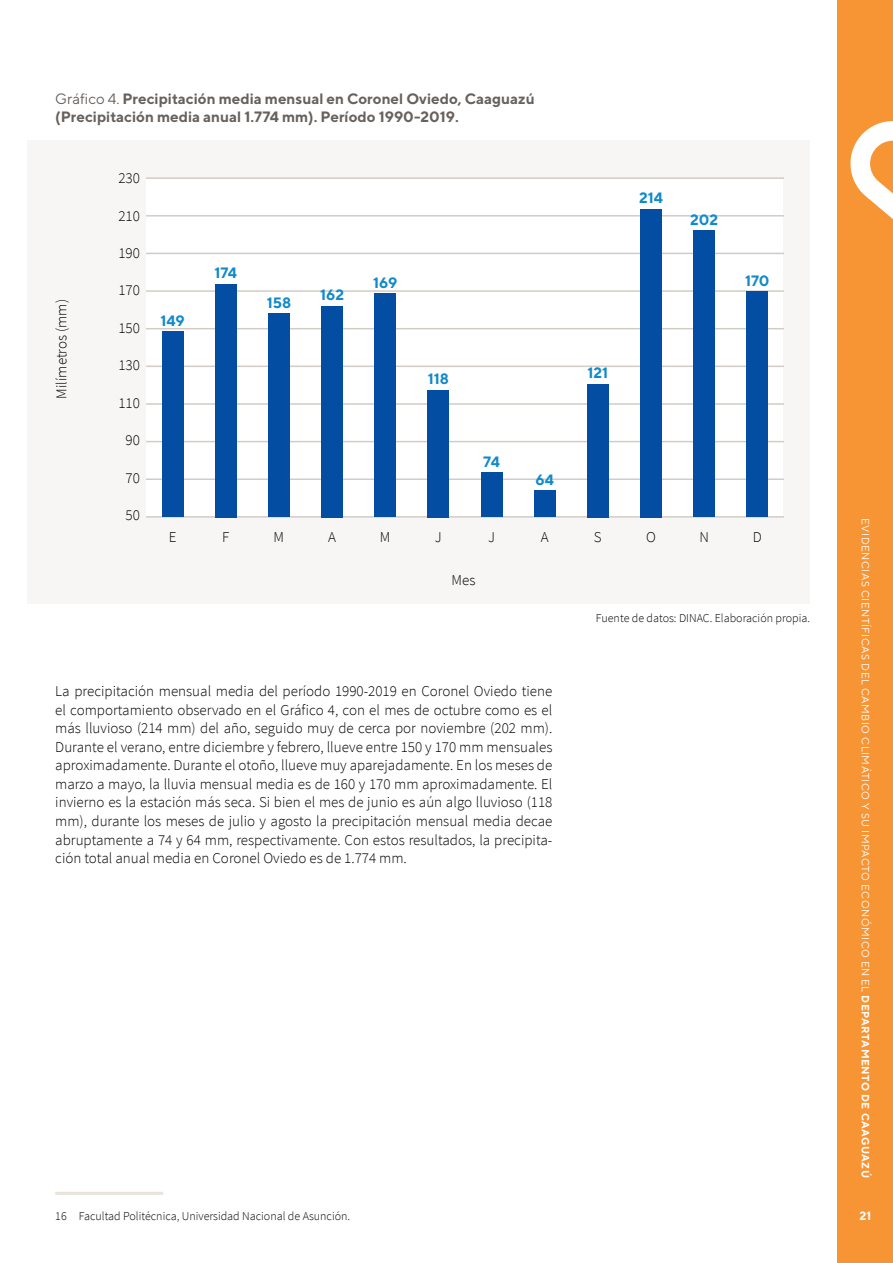
<style>
.page{position:relative;width:893px;height:1263px;background:#fff}
.page>*{position:absolute;margin:0;border:0;box-sizing:border-box;transform-origin:0 0}
.Texto_corrido{font:300 15px/18.5px "Source Sans Pro";color:#000;text-align:justify}
.Texto_corrido-2{font:700 15px "TT Norms";color:#67615d}
.Texto_corrido-3{font:700 15px "TT Norms";color:#118acb}
.Texto_corrido_footno{font:300 12px "Source Sans Pro";color:#000}
.footnotes{font:300 12px "Source Sans Pro";color:#000}
.t1{font:700 12px "TT Norms";color:#fff}
.t2{font:10.5px "TT Norms";letter-spacing:.05em;color:#fff}
.s1{font-weight:400}
.s2{font-weight:700}
</style>
<div class="page">
<div style="left:28px;top:141px;width:782px;height:463px;background:#f7f6f5"></div>
<div style="left:146px;top:178px;width:637px;height:339px;background:#fff"></div>
<hr style="left:146px;top:177px;width:638px;height:2px;background:#d1ccc6">
<hr style="left:146px;top:253px;width:638px;height:1px;background:#d1ccc6">
<hr style="left:146px;top:215px;width:638px;height:2px;background:#d1ccc6">
<hr style="left:146px;top:290px;width:638px;height:2px;background:#d1ccc6">
<hr style="left:146px;top:328px;width:638px;height:1px;background:#d1ccc6">
<hr style="left:146px;top:366px;width:638px;height:1px;background:#d1ccc6">
<hr style="left:146px;top:403px;width:638px;height:2px;background:#d1ccc6">
<hr style="left:146px;top:441px;width:638px;height:1px;background:#d1ccc6">
<hr style="left:146px;top:478px;width:638px;height:2px;background:#d1ccc6">
<hr style="left:146px;top:516px;width:638px;height:2px;background:#d1ccc6">
<div style="left:747px;top:291px;width:21px;height:226px;background:#034ea2"></div>
<div style="left:693px;top:231px;width:22px;height:286px;background:#034ea2"></div>
<div style="left:640px;top:209px;width:22px;height:308px;background:#034ea2"></div>
<div style="left:587px;top:384px;width:21px;height:133px;background:#034ea2"></div>
<div style="left:534px;top:490px;width:21px;height:27px;background:#034ea2"></div>
<div style="left:481px;top:472px;width:21px;height:45px;background:#034ea2"></div>
<div style="left:428px;top:390px;width:21px;height:127px;background:#034ea2"></div>
<div style="left:375px;top:293px;width:21px;height:224px;background:#034ea2"></div>
<div style="left:321px;top:306px;width:22px;height:211px;background:#034ea2"></div>
<div style="left:268px;top:313px;width:22px;height:204px;background:#034ea2"></div>
<div style="left:215px;top:284px;width:21px;height:233px;background:#034ea2"></div>
<div style="left:162px;top:331px;width:21px;height:186px;background:#034ea2"></div>
<hr style="left:55px;top:1192px;width:108px;height:3px;background:#e9e2db">
<div style="left:838px;top:0;width:55px;height:1263px;background:#f79433"></div>
<svg style="left:850px;top:121px;width:43px;height:98px"></svg>
<p class="Texto_corrido-2" style="left:55px;top:89px;width:481px"><span class="s1">Gráfico 4.</span> Precipitación media mensual en Coronel Oviedo, Caaguazú</p>
<p class="Texto_corrido-2" style="left:55px;top:107px;width:405px">(Precipitación media anual 1.774 mm). Período 1990-2019.</p>
<p class="Texto_corrido" style="left:118px;top:169px;width:23px">230</p>
<p class="Texto_corrido" style="left:118px;top:206px;width:23px">210</p>
<p class="Texto_corrido" style="left:118px;top:244px;width:23px">190</p>
<p class="Texto_corrido" style="left:118px;top:281px;width:23px">170</p>
<p class="Texto_corrido" style="left:118px;top:319px;width:23px">150</p>
<p class="Texto_corrido" style="left:118px;top:356px;width:23px">130</p>
<p class="Texto_corrido" style="left:118px;top:394px;width:23px">110</p>
<p class="Texto_corrido" style="left:126px;top:431px;width:16px">90</p>
<p class="Texto_corrido" style="left:126px;top:469px;width:16px">70</p>
<p class="Texto_corrido" style="left:126px;top:506px;width:16px">50</p>
<p class="Texto_corrido-3" style="left:639px;top:189px;width:25px">214</p>
<p class="Texto_corrido-3" style="left:690px;top:210px;width:30px">202</p>
<p class="Texto_corrido-3" style="left:215px;top:264px;width:24px">174</p>
<p class="Texto_corrido-3" style="left:745px;top:271px;width:26px">170</p>
<p class="Texto_corrido-3" style="left:373px;top:273px;width:26px">169</p>
<p class="Texto_corrido-3" style="left:320px;top:286px;width:25px">162</p>
<p class="Texto_corrido-3" style="left:267px;top:293px;width:26px">158</p>
<p class="Texto_corrido" style="left:52px;top:399px;width:101px;rotate:-90deg">Milímetros (mm)</p>
<p class="Texto_corrido-3" style="left:160px;top:311px;width:26px">149</p>
<p class="Texto_corrido-3" style="left:587px;top:364px;width:22px">121</p>
<p class="Texto_corrido-3" style="left:428px;top:369px;width:23px">118</p>
<p class="Texto_corrido-3" style="left:483px;top:452px;width:18px">74</p>
<p class="Texto_corrido-3" style="left:535px;top:470px;width:20px">64</p>
<p class="t2" style="left:872px;top:518px;width:661px;rotate:90deg">EVIDENCIAS CIENTÍFICAS DEL CAMBIO CLIMÁTICO Y SU IMPACTO ECONÓMICO EN EL <span class="s2">DEPARTAMENTO DE CAAGUAZÚ</span></p>
<p class="t1" style="left:859px;top:1209px;width:13px">21</p>
<p class="Texto_corrido" style="left:169px;top:527px;width:9px">E</p>
<p class="Texto_corrido" style="left:222px;top:527px;width:9px">F</p>
<p class="Texto_corrido" style="left:274px;top:527px;width:12px">M</p>
<p class="Texto_corrido" style="left:328px;top:527px;width:9px">A</p>
<p class="Texto_corrido" style="left:380px;top:527px;width:12px">M</p>
<p class="Texto_corrido" style="left:435px;top:527px;width:8px">J</p>
<p class="Texto_corrido" style="left:488px;top:527px;width:8px">J</p>
<p class="Texto_corrido" style="left:541px;top:527px;width:9px">A</p>
<p class="Texto_corrido" style="left:594px;top:527px;width:9px">S</p>
<p class="Texto_corrido" style="left:646px;top:527px;width:11px">O</p>
<p class="Texto_corrido" style="left:699px;top:527px;width:11px">N</p>
<p class="Texto_corrido" style="left:753px;top:527px;width:11px">D</p>
<p class="Texto_corrido" style="left:452px;top:571px;width:25px">Mes</p>
<p class="footnotes" style="left:596px;top:611px;width:216px">Fuente de datos: DINAC. Elaboración propia.</p>
<p class="Texto_corrido" style="left:55px;top:682px;width:499px">La precipitación mensual media del período 1990-2019 en Coronel Oviedo tiene el comportamiento observado en el Gráfico 4, con el mes de octubre como es el más lluvioso (214 mm) del año, seguido muy de cerca por noviembre (202 mm).<br>Durante el verano, entre diciembre y febrero, llueve entre 150 y 170 mm mensuales aproximadamente. Durante el otoño, llueve muy aparejadamente. En los meses de marzo a mayo, la lluvia mensual media es de 160 y 170 mm aproximadamente. El invierno es la estación más seca. Si bien el mes de junio es aún algo lluvioso (118 mm), durante los meses de julio y agosto la precipitación mensual media decae abruptamente a 74 y 64 mm, respectivamente. Con estos resultados, la precipita&shy;ción total anual media en Coronel Oviedo es de 1.774 mm.</p>
<p class="Texto_corrido_footno" style="left:55px;top:1209px;width:296px">16 Facultad Politécnica, Universidad Nacional de Asunción.</p>
<p class="t1" style="left:855px;top:1209px;width:13px">21</p>
</div>
